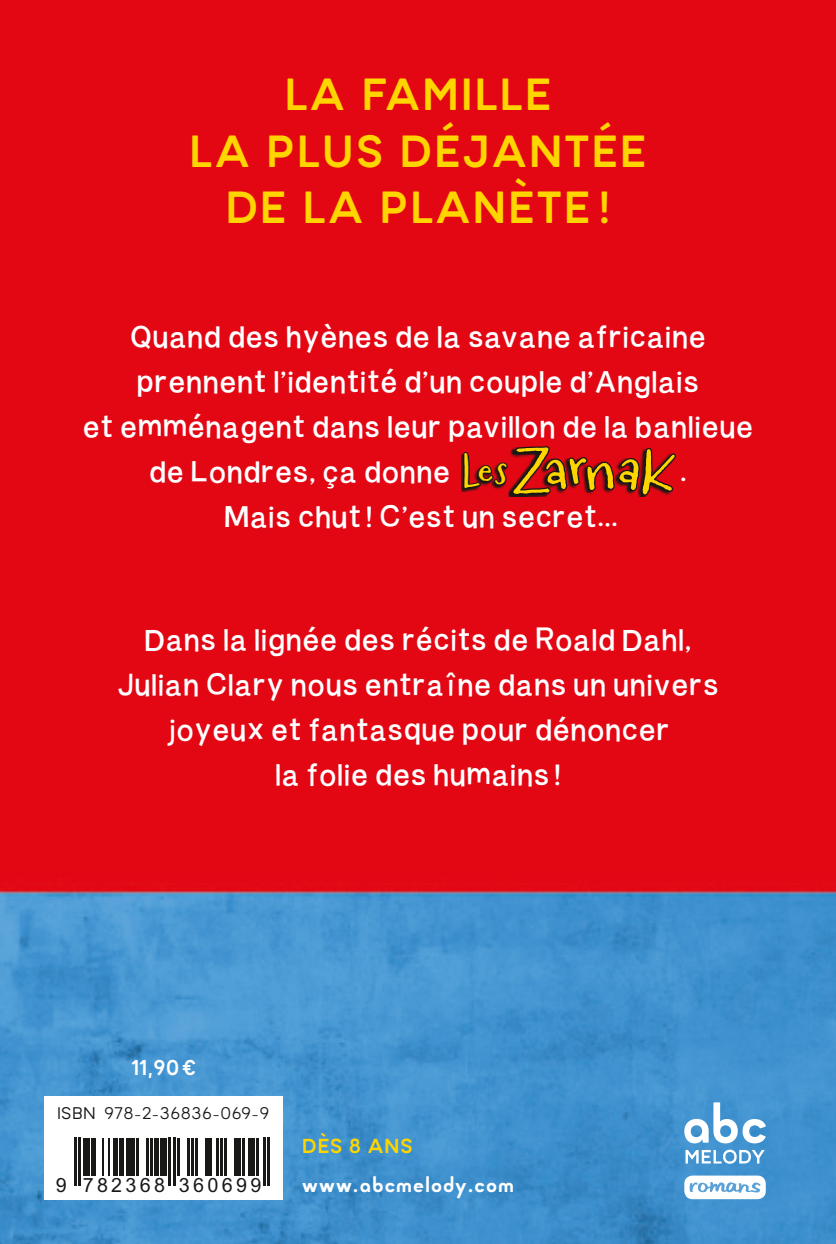
<style>
.page{position:relative;width:836px;height:1244px;background:#fff}
.page>*{position:absolute;margin:0;border:0;box-sizing:border-box;transform-origin:0 0}
.t1{font:57.38px "Carrotflower";color:#ffd500}
.t2{font:700 45px/56.2px "Minimo";letter-spacing:.02em;color:#ffd500;text-align:center}
.t3{font:29.25px/45px "Burvetica NC";letter-spacing:.02em;color:#fff;text-align:center}
.t4{font:700 22.5px "Minimo";letter-spacing:.02em;color:#fff}
.t5{font:700 21.38px "Minimo";color:#fff}
.t6{font:700 20.25px "Minimo";letter-spacing:.015em;color:#ffd500}
.t7{font:19.57px "Arial";letter-spacing:.17em;color:#181816}
.t8{font:16.88px "Minimo";letter-spacing:.03em;color:#181816}
.s1{font-family:"Carrotflower";font-size:40.05px;color:#ffd500}
.s2{font-family:"Carrotflower";font-size:57.38px;color:#ffd500}
</style>
<div class="page">
<img style="left:0;top:0;width:836px;height:1244px">
<svg style="left:461px;top:453px;width:1px;height:38px"></svg>
<svg style="left:684px;top:1102px;width:82px;height:62px"></svg>
<div style="left:684px;top:1175px;width:81px;height:24px;background:#fff;border-radius:8px"></div>
<svg style="left:689px;top:1182px;width:71px;height:10px"></svg>
<div style="left:45px;top:1096px;width:238px;height:103px;background:#fff"></div>
<hr style="left:75px;top:1137px;width:2px;height:49px;background:#181816">
<hr style="left:79px;top:1137px;width:2px;height:49px;background:#181816">
<div style="left:83px;top:1137px;width:6px;height:38px;background:#181816"></div>
<hr style="left:91px;top:1137px;width:4px;height:38px;background:#181816">
<hr style="left:102px;top:1137px;width:1px;height:38px;background:#181816">
<hr style="left:108px;top:1137px;width:2px;height:38px;background:#181816">
<hr style="left:114px;top:1137px;width:4px;height:38px;background:#181816">
<hr style="left:120px;top:1137px;width:4px;height:38px;background:#181816">
<div style="left:126px;top:1137px;width:8px;height:38px;background:#181816"></div>
<hr style="left:136px;top:1137px;width:2px;height:38px;background:#181816">
<hr style="left:146px;top:1137px;width:2px;height:38px;background:#181816">
<hr style="left:150px;top:1137px;width:3px;height:38px;background:#181816">
<div style="left:154px;top:1137px;width:5px;height:38px;background:#181816"></div>
<div style="left:161px;top:1137px;width:6px;height:38px;background:#181816"></div>
<hr style="left:169px;top:1137px;width:2px;height:49px;background:#181816">
<hr style="left:173px;top:1137px;width:2px;height:49px;background:#181816">
<hr style="left:177px;top:1137px;width:2px;height:38px;background:#181816">
<hr style="left:187px;top:1137px;width:2px;height:38px;background:#181816">
<hr style="left:191px;top:1137px;width:2px;height:38px;background:#181816">
<hr style="left:195px;top:1137px;width:2px;height:38px;background:#181816">
<div style="left:206px;top:1137px;width:6px;height:38px;background:#181816"></div>
<hr style="left:216px;top:1137px;width:2px;height:38px;background:#181816">
<hr style="left:220px;top:1137px;width:2px;height:38px;background:#181816">
<hr style="left:224px;top:1137px;width:2px;height:38px;background:#181816">
<div style="left:234px;top:1137px;width:6px;height:38px;background:#181816"></div>
<hr style="left:242px;top:1137px;width:2px;height:38px;background:#181816">
<div style="left:249px;top:1137px;width:6px;height:38px;background:#181816"></div>
<hr style="left:257px;top:1137px;width:2px;height:38px;background:#181816">
<hr style="left:263px;top:1137px;width:2px;height:49px;background:#181816">
<hr style="left:267px;top:1137px;width:2px;height:49px;background:#181816">
<svg style="left:462px;top:425px;width:215px;height:91px;background:#b20a14"></svg>
<h2 class="t2" style="left:189px;top:66px;width:459px">LA FAMILLE<br>LA PLUS DÉJANTÉE<br>DE LA PLANÈTE !</h2>
<p class="t3" style="left:130px;top:312px;width:577px">Quand des hyènes de la savane africaine</p>
<p class="t3" style="left:137px;top:357px;width:563px">prennent l’identité d’un couple d’Anglais</p>
<p class="t3" style="left:83px;top:402px;width:672px">et emménagent dans leur pavillon de la banlieue</p>
<p class="t3" style="left:149px;top:447px;width:403px">de Londres, ça donne <span class="s1">Les</span><span class="s2">Z</span></p>
<h1 class="t1" style="left:568px;top:435px;width:74px">rna</h1>
<p class="t3" style="left:680px;top:447px;width:8px">.</p>
<p class="t3" style="left:224px;top:492px;width:395px">Mais chut ! C’est un secret…</p>
<p class="t3" style="left:117px;top:616px;width:603px">Dans la lignée des récits de Roald Dahl, Julian Clary nous entraîne dans un univers joyeux et fantasque pour dénoncer<br>la folie des humains !</p>
<p class="t5" style="left:131px;top:1052px;width:67px">11,90€</p>
<p class="t8" style="left:57px;top:1101px;width:214px">ISBN 978-2-36836-069-9</p>
<p class="t6" style="left:302px;top:1132px;width:112px">DÈS 8 ANS</p>
<p class="t7" style="left:56px;top:1174px;width:207px">9 782368 360699</p>
<p class="t4" style="left:302px;top:1168px;width:214px">www.abcmelody.com</p>
</div>
